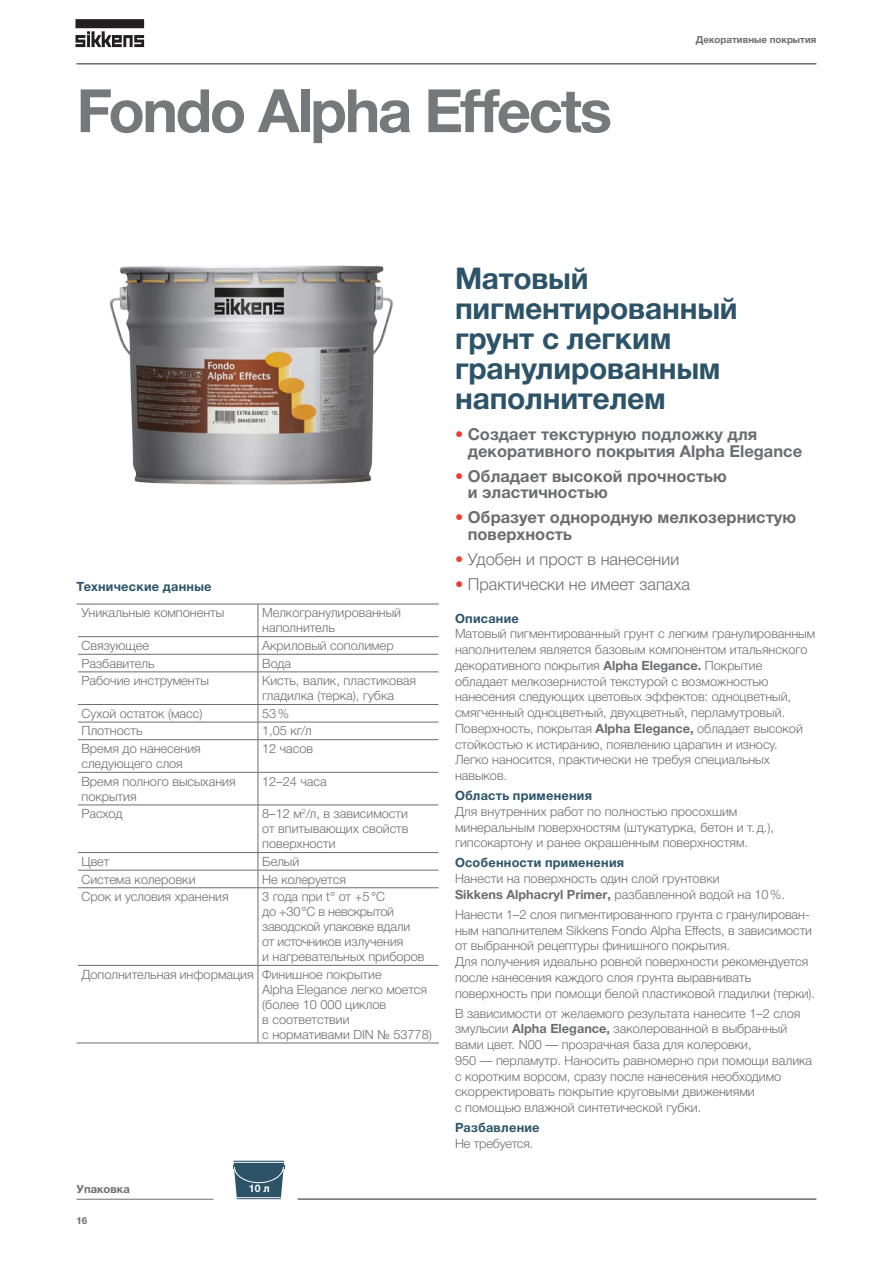
<style>
.page{position:relative;width:893px;height:1263px;background:#fff}
.page>*{position:absolute;margin:0;border:0;box-sizing:border-box;transform-origin:0 0}
.t1{font:700 60px "Helvetica Neue Cyr";letter-spacing:-.04em;color:#76787b}
.t2{font:700 30px/30px "Helvetica Neue Cyr";letter-spacing:-.005em;color:#2c5368}
.t3{font:700 16.5px/16.5px "Helvetica Neue Cyr";color:#6c6d70}
.t4{font:300 16.5px "Helvetica Neue Cyr";color:#6c6d70}
.t5{font:300 12.75px/15.8px "Helvetica Neue Cyr";color:#6c6d70}
.t6{font:300 12.75px/15px "Helvetica Neue Cyr";letter-spacing:-.02em;color:#6c6d70}
.t7{font:700 12.75px "Helvetica Neue Cyr";letter-spacing:.02em;color:#2c5368}
.t8{font:700 11.25px "Helvetica Neue Cyr";color:#6c6d70}
.t9{font:700 10.5px "Helvetica Neue Cyr";color:#fff}
.t10{font:700 9.75px "Helvetica Neue Cyr";color:#6c6d70}
.s1{color:#ee3e34}
.s2{font-weight:700}
</style>
<div class="page">
<img style="left:110px;top:265px;width:283px;height:220px">
<hr style="left:77px;top:63px;width:739px;height:2px;background:#6c6d70">
<svg style="left:75px;top:19px;width:69px;height:28px"></svg>
<hr style="left:78px;top:654px;width:180px;height:1px;background:#6c6d70">
<hr style="left:258px;top:654px;width:180px;height:1px;background:#6c6d70">
<hr style="left:78px;top:672px;width:180px;height:1px;background:#6c6d70">
<hr style="left:258px;top:672px;width:180px;height:1px;background:#6c6d70">
<hr style="left:78px;top:704px;width:180px;height:1px;background:#6c6d70">
<hr style="left:258px;top:704px;width:180px;height:1px;background:#6c6d70">
<hr style="left:78px;top:722px;width:180px;height:1px;background:#6c6d70">
<hr style="left:258px;top:722px;width:180px;height:1px;background:#6c6d70">
<hr style="left:78px;top:739px;width:180px;height:1px;background:#6c6d70">
<hr style="left:258px;top:739px;width:180px;height:1px;background:#6c6d70">
<hr style="left:78px;top:772px;width:180px;height:1px;background:#6c6d70">
<hr style="left:258px;top:772px;width:180px;height:1px;background:#6c6d70">
<hr style="left:78px;top:805px;width:180px;height:1px;background:#6c6d70">
<hr style="left:258px;top:805px;width:180px;height:1px;background:#6c6d70">
<hr style="left:78px;top:852px;width:180px;height:1px;background:#6c6d70">
<hr style="left:258px;top:852px;width:180px;height:1px;background:#6c6d70">
<hr style="left:78px;top:870px;width:180px;height:1px;background:#6c6d70">
<hr style="left:258px;top:870px;width:180px;height:1px;background:#6c6d70">
<hr style="left:78px;top:887px;width:180px;height:1px;background:#6c6d70">
<hr style="left:258px;top:887px;width:180px;height:1px;background:#6c6d70">
<hr style="left:78px;top:965px;width:180px;height:1px;background:#6c6d70">
<hr style="left:258px;top:965px;width:180px;height:1px;background:#6c6d70">
<hr style="left:76px;top:1043px;width:182px;height:1px;background:#6c6d70">
<hr style="left:258px;top:1043px;width:181px;height:1px;background:#6c6d70">
<hr style="left:258px;top:604px;width:181px;height:1px;background:#6c6d70">
<hr style="left:258px;top:636px;width:180px;height:1px;background:#6c6d70">
<hr style="left:76px;top:604px;width:182px;height:1px;background:#6c6d70">
<hr style="left:258px;top:604px;width:1px;height:32px;background:#6c6d70">
<hr style="left:78px;top:636px;width:180px;height:1px;background:#6c6d70">
<svg style="left:258px;top:637px;width:1px;height:35px"></svg>
<hr style="left:258px;top:672px;width:1px;height:32px;background:#6c6d70">
<svg style="left:258px;top:705px;width:1px;height:34px"></svg>
<hr style="left:258px;top:740px;width:1px;height:32px;background:#6c6d70">
<hr style="left:258px;top:772px;width:1px;height:33px;background:#6c6d70">
<hr style="left:258px;top:805px;width:1px;height:47px;background:#6c6d70">
<svg style="left:258px;top:853px;width:1px;height:34px"></svg>
<hr style="left:258px;top:888px;width:1px;height:77px;background:#6c6d70">
<hr style="left:258px;top:965px;width:1px;height:78px;background:#6c6d70">
<hr style="left:233px;top:1165px;width:52px;height:4px;background:#2c5368">
<svg style="left:233px;top:1161px;width:51px;height:38px"></svg>
<hr style="left:298px;top:1198px;width:518px;height:2px;background:#6c6d70">
<hr style="left:77px;top:1199px;width:136px;height:1px;background:#6c6d70">
<h1 class="t1" style="left:77px;top:78px;width:537px">Fondo Alpha Effects</h1>
<p class="t10" style="left:696px;top:34px;width:122px">Декоративные покрытия</p>
<p class="t7" style="left:77px;top:580px;width:136px">Технические данные</p>
<p class="t5" style="left:81px;top:605px;width:144px">Уникальные компоненты</p>
<p class="t5" style="left:262px;top:605px;width:140px;line-height:15px">Мелкогранулированный наполнитель</p>
<p class="t5" style="left:81px;top:638px;width:69px">Связующее</p>
<p class="t5" style="left:262px;top:638px;width:133px">Акриловый сополимер</p>
<p class="t5" style="left:81px;top:655px;width:74px">Разбавитель</p>
<p class="t5" style="left:262px;top:655px;width:31px">Вода</p>
<p class="t5" style="left:81px;top:673px;width:129px">Рабочие инструменты</p>
<p class="t5" style="left:262px;top:673px;width:155px;line-height:15px">Кисть, валик, пластиковая гладилка (терка), губка</p>
<p class="t5" style="left:81px;top:705px;width:123px">Сухой остаток (масс)</p>
<p class="t5" style="left:262px;top:705px;width:29px">53%</p>
<p class="t5" style="left:81px;top:723px;width:62px">Плотность</p>
<p class="t5" style="left:262px;top:723px;width:51px">1,05 кг/л</p>
<p class="t5" style="left:81px;top:741px;width:121px;line-height:15px">Время до нанесения следующего слоя</p>
<p class="t5" style="left:262px;top:741px;width:53px">12 часов</p>
<p class="t5" style="left:81px;top:774px;width:156px;line-height:15px">Время полного высыхания покрытия</p>
<p class="t5" style="left:262px;top:773px;width:66px">12–24 часа</p>
<p class="t5" style="left:81px;top:806px;width:43px">Расход</p>
<p class="t5" style="left:262px;top:806px;width:148px;line-height:15px;text-align:justify">8–12 м<sup>2</sup>/л, в зависимости от впитывающих свойств поверхности</p>
<p class="t5" style="left:81px;top:854px;width:29px">Цвет</p>
<p class="t5" style="left:262px;top:854px;width:39px">Белый</p>
<p class="t5" style="left:81px;top:871px;width:116px">Система колеровки</p>
<p class="t5" style="left:262px;top:871px;width:85px">Не колеруется</p>
<p class="t5" style="left:81px;top:889px;width:149px">Срок и условия хранения</p>
<p class="t6" style="left:262px;top:889px;width:164px">3 года при t° от +5°С<br>до +30°С в невскрытой заводской упаковке вдали от источников излучения<br>и нагревательных приборов</p>
<p class="t5" style="left:262px;top:967px;width:171px;line-height:15px;text-indent:-181px">Дополнительная информация Финишное покрытие<br>Alpha Elegance легко моется (более 10 000 циклов<br>в соответствии<br>с нормативами DIN № 53778)</p>
<p class="t8" style="left:77px;top:1182px;width:55px">Упаковка</p>
<p class="t9" style="left:249px;top:1183px;width:22px">10 л</p>
<p class="t10" style="left:77px;top:1215px;width:12px">16</p>
<h2 class="t2" style="left:455px;top:264px;width:284px">Матовый пигментированный грунт с легким гранулированным наполнителем</h2>
<p class="t3" style="left:468px;top:426px;width:336px;text-indent:-13px"><span class="s1">•</span> Создает текстурную подложку для декоративного покрытия Alpha Elegance</p>
<p class="t3" style="left:468px;top:468px;width:261px;text-indent:-13px"><span class="s1">•</span> Обладает высокой прочностью и эластичностью</p>
<p class="t3" style="left:468px;top:509px;width:330px;text-indent:-13px"><span class="s1">•</span> Образует однородную мелкозернистую поверхность</p>
<p class="t4" style="left:455px;top:550px;width:226px"><span class="s1">•</span> Удобен и прост в нанесении</p>
<p class="t4" style="left:455px;top:575px;width:237px"><span class="s1">•</span> Практически не имеет запаха</p>
<p class="t7" style="left:455px;top:611px;width:65px">Описание</p>
<p class="t5" style="left:455px;top:626px;width:362px">Матовый пигментированный грунт с легким гранулированным наполнителем является базовым компонентом итальянского декоративного покрытия <span class="s2">Alpha Elegance.</span> Покрытие обладает мелкозернистой текстурой с возможностью нанесения следующих цветовых эффектов: одноцветный, смягченный одноцветный, двухцветный, перламутровый.<br>Поверхность, покрытая <span class="s2">Alpha Elegance,</span> обладает высокой стойкостью к истиранию, появлению царапин и износу.<br>Легко наносится, практически не требуя специальных навыков.</p>
<p class="t7" style="left:455px;top:788px;width:139px">Область применения</p>
<p class="t5" style="left:455px;top:803px;width:320px">Для внутренних работ по полностью просохшим минеральным поверхностям (штукатурка, бетон и т.д.), гипсокартону и ранее окрашенным поверхностям.</p>
<p class="t7" style="left:455px;top:856px;width:171px">Особенности применения</p>
<p class="t5" style="left:455px;top:871px;width:332px">Нанести на поверхность один слой грунтовки<br><span class="s2">Sikkens Alphacryl Primer,</span> разбавленной водой на 10%.</p>
<p class="t5" style="left:455px;top:906px;width:362px">Нанести 1–2 слоя пигментированного грунта с гранулирован&shy;ным наполнителем Sikkens Fondo Alpha Effects, в зависимости от выбранной рецептуры финишного покрытия.<br>Для получения идеально ровной поверхности рекомендуется после нанесения каждого слоя грунта выравнивать поверхность при помощи белой пластиковой гладилки (терки).</p>
<p class="t5" style="left:455px;top:1005px;width:359px">В зависимости от желаемого результата нанесите 1–2 слоя змульсии <span class="s2">Alpha Elegance,</span> заколерованной в выбранный вами цвет. N00 — прозрачная база для колеровки,<br>950 — перламутр. Наносить равномерно при помощи валика с коротким ворсом, сразу после нанесения необходимо скорректировать покрытие круговыми движениями<br>с помощью влажной синтетической губки.</p>
<p class="t7" style="left:455px;top:1120px;width:86px">Разбавление</p>
<p class="t5" style="left:455px;top:1135px;width:80px">Не требуется.</p>
</div>
